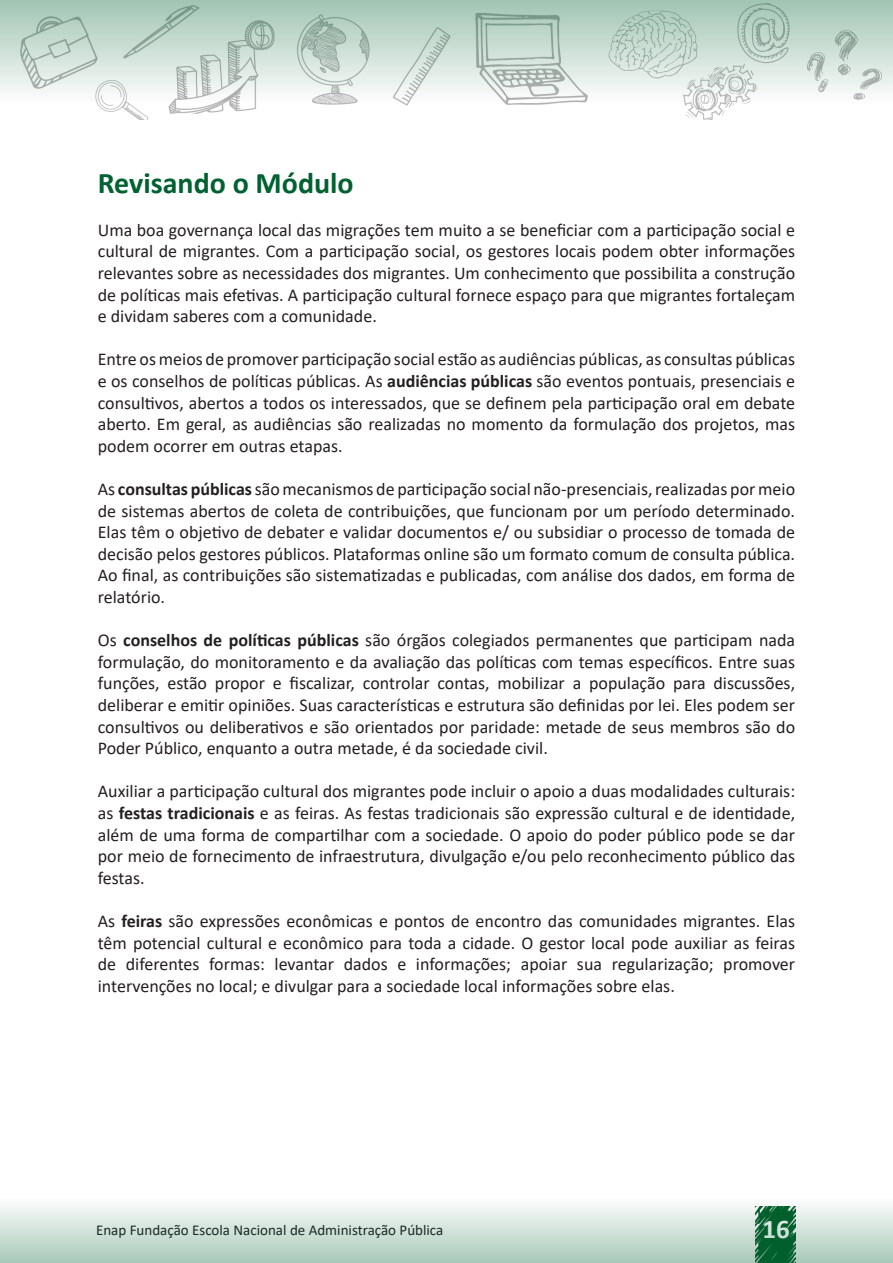
<style>
.page{position:relative;width:893px;height:1263px;background:#fff}
.page>*{position:absolute;margin:0;border:0;box-sizing:border-box;transform-origin:0 0}
.Titulo{font:700 30px "Calibri";color:#006131}
.t1{font:700 27px "Calibri";color:#fff}
.texto{font:18px/21.6px "Calibri";color:#231f20;text-align:justify}
.t2{font:15px "Calibri";color:#231f20}
.s1{font-weight:700}
</style>
<div class="page">
<svg style="left:0;top:0;width:893px;height:120px"></svg>
<svg style="left:0;top:1205px;width:893px;height:58px"></svg>
<p class="Titulo" style="left:98px;top:161px;width:257px">Revisando o Módulo</p>
<p class="texto" style="left:98px;top:219px;width:699px">Uma boa governança local das migrações tem muito a se beneficiar com a participação social e cultural de migrantes. Com a participação social, os gestores locais podem obter informações relevantes sobre as necessidades dos migrantes. Um conhecimento que possibilita a construção de políticas mais efetivas. A participação cultural fornece espaço para que migrantes fortaleçam e dividam saberes com a comunidade.</p>
<p class="texto" style="left:98px;top:348px;width:699px">Entre os meios de promover participação social estão as audiências públicas, as consultas públicas e os conselhos de políticas públicas. As <span class="s1">audiências públicas</span> são eventos pontuais, presenciais e consultivos, abertos a todos os interessados, que se definem pela participação oral em debate aberto. Em geral, as audiências são realizadas no momento da formulação dos projetos, mas podem ocorrer em outras etapas.</p>
<p class="texto" style="left:98px;top:478px;width:699px">As <span class="s1">consultas públicas</span> são mecanismos de participação social não-presenciais, realizadas por meio de sistemas abertos de coleta de contribuições, que funcionam por um período determinado.<br>Elas têm o objetivo de debater e validar documentos e/ ou subsidiar o processo de tomada de decisão pelos gestores públicos. Plataformas online são um formato comum de consulta pública.<br>Ao final, as contribuições são sistematizadas e publicadas, com análise dos dados, em forma de relatório.</p>
<p class="texto" style="left:98px;top:629px;width:699px">Os <span class="s1">conselhos de políticas públicas</span> são órgãos colegiados permanentes que participam nada formulação, do monitoramento e da avaliação das políticas com temas específicos. Entre suas funções, estão propor e fiscalizar, controlar contas, mobilizar a população para discussões, deliberar e emitir opiniões. Suas características e estrutura são definidas por lei. Eles podem ser consultivos ou deliberativos e são orientados por paridade: metade de seus membros são do Poder Público, enquanto a outra metade, é da sociedade civil.</p>
<p class="texto" style="left:98px;top:780px;width:699px">Auxiliar a participação cultural dos migrantes pode incluir o apoio a duas modalidades culturais: as <span class="s1">festas tradicionais</span> e as feiras. As festas tradicionais são expressão cultural e de identidade, além de uma forma de compartilhar com a sociedade. O apoio do poder público pode se dar por meio de fornecimento de infraestrutura, divulgação e/ou pelo reconhecimento público das festas.</p>
<p class="texto" style="left:98px;top:910px;width:699px">As <span class="s1">feiras</span> são expressões econômicas e pontos de encontro das comunidades migrantes. Elas têm potencial cultural e econômico para toda a cidade. O gestor local pode auxiliar as feiras de diferentes formas: levantar dados e informações; apoiar sua regularização; promover intervenções no local; e divulgar para a sociedade local informações sobre elas.</p>
<p class="t2" style="left:96px;top:1220px;width:349px">Enap Fundação Escola Nacional de Administração Pública</p>
<h2 class="t1" style="left:763px;top:1210px;width:29px">16</h2>
</div>
